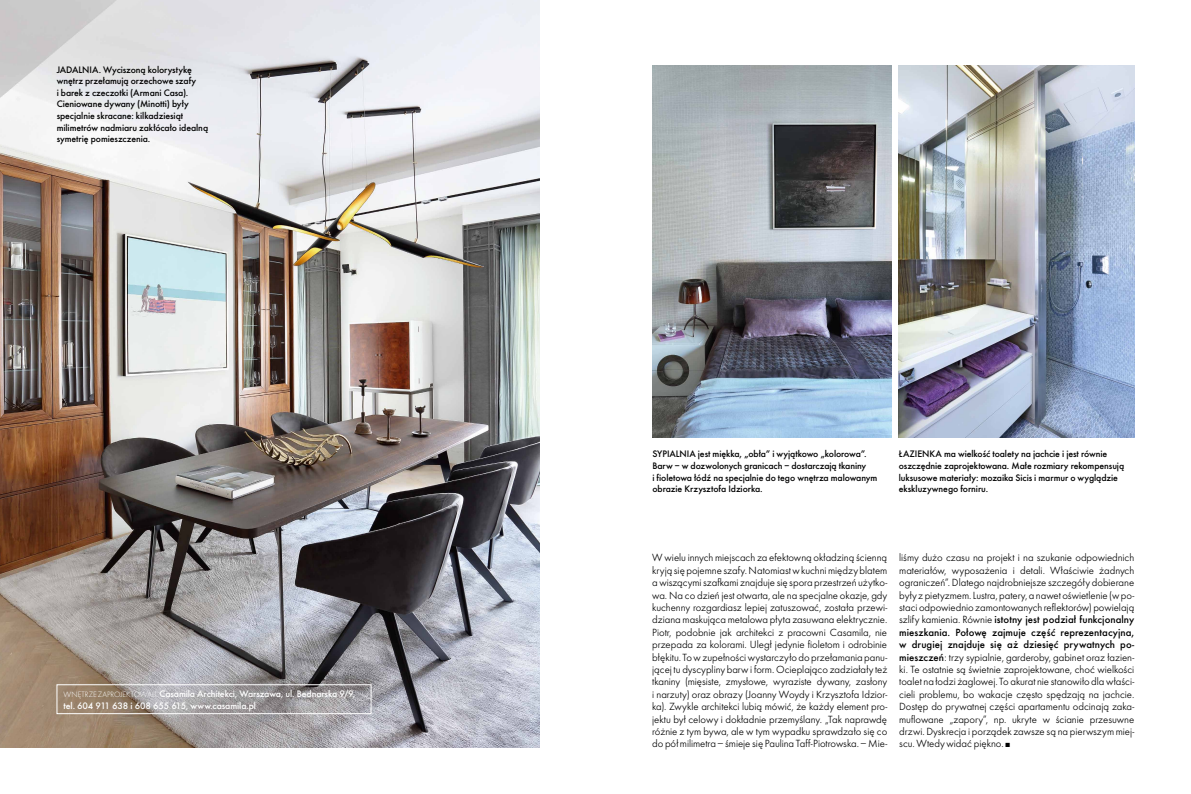
<style>
.page{position:relative;width:1191px;height:794px;background:#fff}
.page>*{position:absolute;margin:0;border:0;box-sizing:border-box;transform-origin:0 0}
.t1{font:10.8px/12.4px "Elle Gabor Text";letter-spacing:.005em;color:#000;text-align:justify}
.t2{font:500 10.8px/12.4px "Elle Gabor";letter-spacing:.005em;color:#000;text-align:justify}
.t3{font:500 9.8px/11.6px "Elle Gabor";letter-spacing:-.01em;color:#000}
.t4{font:500 9.8px/11.6px "Elle Gabor";letter-spacing:-.01em;color:#fff}
.s1{font-weight:300;font-size:8px}
.s2{font-family:"Elle Gabor Text";font-weight:400}
.s3{font-family:"Elle Gabor";font-weight:500}
</style>
<div class="page">
<img style="left:0;top:0;width:539px;height:747px">
<img style="left:899px;top:65px;width:235px;height:372px">
<div style="left:57px;top:684px;width:314px;height:30px;border:1px solid #fff"></div>
<img style="left:652px;top:65px;width:239px;height:372px">
<p class="t3" style="left:57px;top:63px;width:153px">Jadalnia. Wyciszoną kolorystykę wnętrz przełamują orzechowe szafy<br>i barek z czeczotki (Armani Casa).<br>Cieniowane dywany (Minotti) były specjalnie skracane: kilkadziesiąt milimetrów nadmiaru zakłócało idealną symetrię pomieszczenia.</p>
<p class="t4" style="left:64px;top:688px;width:293px"><span class="s1">WNĘTRZE ZAPROJEKTOWALI:</span> Casamila Architekci, Warszawa, ul. Bednarska 9/9, tel. 604 911 638 i 608 655 615, www.casamila.pl</p>
<p class="t3" style="left:652px;top:448px;width:226px">SYPIALNIA jest miękka, „obła” i wyjątkowo „kolorowa”.<br>Barw – w dozwolonych granicach – dostarczają tkaniny<br>i fioletowa łódź na specjalnie do tego wnętrza malowanym obrazie Krzysztofa Idziorka.</p>
<p class="t3" style="left:899px;top:448px;width:227px">ŁAZIENKA ma wielkość toalety na jachcie i jest równie oszczędnie zaprojektowana. Małe rozmiary rekompensują luksusowe materiały: mozaika Sicis i marmur o wyglądzie ekskluzywnego forniru.</p>
<p class="t1" style="left:652px;top:552px;width:237px">W wielu innych miejscach za efektowną okładziną ścienną kryją się pojemne szafy. Natomiast w kuchni między blatem a wiszącymi szafkami znajduje się spora przestrzeń użytko&shy;wa. Na co dzień jest otwarta, ale na specjalne okazje, gdy kuchenny rozgardiasz lepiej zatuszować, została przewi&shy;dziana maskująca metalowa płyta zasuwana elektrycznie.<br>Piotr, podobnie jak architekci z pracowni Casamila, nie przepada za kolorami. Uległ jedynie fioletom i odrobinie błękitu. To w zupełności wystarczyło do przełamania panu&shy;jącej tu dyscypliny barw i form. Ocieplająco zadziałały też tkaniny (mięsiste, zmysłowe, wyraziste dywany, zasłony i narzuty) oraz obrazy (Joanny Woydy i Krzysztofa Idzior&shy;ka). Zwykle architekci lubią mówić, że każdy element pro&shy;jektu był celowy i dokładnie przemyślany. „Tak naprawdę różnie z tym bywa, ale w tym wypadku sprawdzało się co do pół milimetra – śmieje się Paulina Taff-Piotrowska. – Mie-</p>
<p class="t1" style="left:899px;top:552px;width:237px">liśmy dużo czasu na projekt i na szukanie odpowiednich materiałów, wyposażenia i detali. Właściwie żadnych ograniczeń”. Dlatego najdrobniejsze szczegóły dobierane były z pietyzmem. Lustra, patery, a nawet oświetlenie (w po&shy;staci odpowiednio zamontowanych reflektorów) powielają</p>
<p class="t2" style="left:899px;top:613px;width:236px"><span class="s2">szlify kamienia. Równie</span> istotny jest podział funkcjonalny mieszkania. Połowę zajmuje część reprezentacyjna, w drugiej znajduje się aż dziesięć prywatnych po-</p>
<p class="t1" style="left:899px;top:651px;width:237px"><span class="s3">mieszczeń</span>: trzy sypialnie, garderoby, gabinet oraz łazien&shy;ki. Te ostatnie są świetnie zaprojektowane, choć wielkości toalet na łodzi żaglowej. To akurat nie stanowiło dla właści&shy;cieli problemu, bo wakacje często spędzają na jachcie.<br>Dostęp do prywatnej części apartamentu odcinają zaka&shy;muflowane „zapory”, np. ukryte w ścianie przesuwne drzwi. Dyskrecja i porządek zawsze są na pierwszym miej&shy;scu. Wtedy widać piękno. ■</p>
</div>
